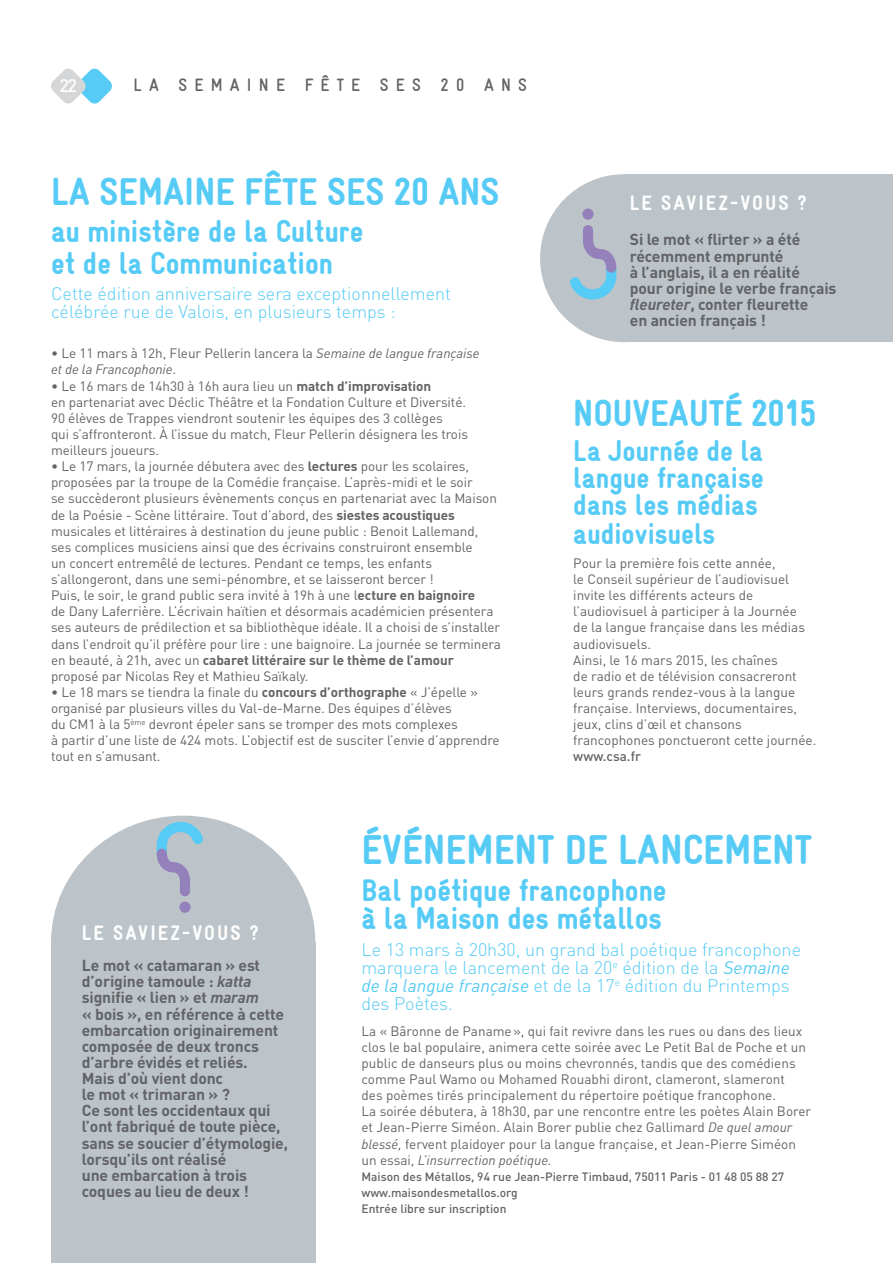
<style>
.page{position:relative;width:893px;height:1263px;background:#fff}
.page>*{position:absolute;margin:0;border:0;box-sizing:border-box;transform-origin:0 0}
.t1{font:900 condensed 42px "Gravur";color:#56cbf5}
.t2{font:900 condensed 39px "Gravur";color:#56cbf5}
.t3{font:900 condensed 37.5px "Gravur";letter-spacing:-.005em;color:#56cbf5}
.t4{font:900 condensed 31.5px/28.5px "Gravur";color:#56cbf5}
.t5{font:900 condensed 30px/27.5px "Gravur";color:#56cbf5}
.t6{font:900 condensed 21px "Gravur";letter-spacing:.1em;color:#fff}
.t7{font:300 18px/18px "DIN";color:#56cbf5}
.t8{font:700 condensed 18px "Gravur";letter-spacing:.4em;color:#636366}
.t9{font:500 18px "DIN";color:#fff}
.t10{font:700 15.75px/16.2px "DIN";letter-spacing:-.01em;color:#636366}
.t11{font:13.5px/16px "DIN";letter-spacing:-.005em;color:#636366}
.t12{font:italic 13.5px/16px "DIN";letter-spacing:-.005em;color:#636366}
.t13{font:500 13.5px "DIN";color:#636366}
.t14{font:500 12px/16.2px "DIN";color:#636366}
.s1{font-style:normal}
.s2{font-weight:700}
.s3{font-style:italic}
.s4{font-weight:400;font-style:italic}
</style>
<div class="page">
<svg style="left:51px;top:68px;width:61px;height:36px"></svg>
<div style="left:624px;top:174px;width:269px;height:168px;background:#bcc4c9"></div>
<div style="left:540px;top:174px;width:168px;height:168px;background:#bcc4c9;border-radius:50%"></div>
<div style="left:582px;top:208px;width:12px;height:12px;background:#9480bb;border-radius:50%"></div>
<svg style="left:570px;top:225px;width:47px;height:75px"></svg>
<div style="left:51px;top:942px;width:264px;height:321px;background:#bcc4c9"></div>
<div style="left:51px;top:816px;width:264px;height:253px;background:#bcc4c9;border-radius:50%"></div>
<hr style="left:892px;top:0;width:1px;height:1263px;background:#f0524b">
<div style="left:179px;top:901px;width:12px;height:12px;background:#9480bb;border-radius:50%"></div>
<svg style="left:154px;top:817px;width:57px;height:80px"></svg>
<h3 class="t9" style="left:59px;top:74px;width:19px">22</h3>
<h3 class="t8" style="left:134px;top:75px;width:92px">LA SEMA</h3>
<h3 class="t8" style="left:247px;top:75px;width:252px">IN E F ÊTE SES 20 ANS</h3>
<h2 class="t2" style="left:51px;top:170px;width:450px">la semaine fÊte ses 20 ans</h2>
<h3 class="t4" style="left:51px;top:216px;width:314px;line-height:31.5px">au ministère de la Culture et de la Communication</h3>
<h3 class="t7" style="left:51px;top:284px;width:401px">Cette édition anniversaire sera exceptionnellement célébrée rue de Valois, en plusieurs temps :</h3>
<p class="t12" style="left:51px;top:345px;width:430px"><span class="s1">• Le 11 mars à 12h, Fleur Pellerin lancera la</span> Semaine de langue française et de la Francophonie<span class="s1">.</span></p>
<p class="t11" style="left:51px;top:377px;width:419px">• Le 16 mars de 14h30 à 16h aura lieu un <span class="s2">match d’improvisation<br></span>en partenariat avec Déclic Théâtre et la Fondation Culture et Diversité.<br>90 élèves de Trappes viendront soutenir les équipes des 3 collèges<br>qui s’affronteront. À l’issue du match, Fleur Pellerin désignera les trois meilleurs joueurs.</p>
<p class="t11" style="left:51px;top:458px;width:451px">• Le 17 mars, la journée débutera avec des <span class="s2">lectures</span> pour les scolaires, proposées par la troupe de la Comédie française. L’après-midi et le soir<br>se succèderont plusieurs évènements conçus en partenariat avec la Maison de la Poésie - Scène littéraire. Tout d’abord, des <span class="s2">siestes acoustiques </span>musicales et littéraires à destination du jeune public : Benoit Lallemand, ses complices musiciens ainsi que des écrivains construiront ensemble<br>un concert entremêlé de lectures. Pendant ce temps, les enfants s’allongeront, dans une semi-pénombre, et se laisseront bercer !<br>Puis, le soir, le grand public sera invité à 19h à une l<span class="s2">ecture en baignoire<br></span>de Dany Laferrière. L’écrivain haïtien et désormais académicien présentera ses auteurs de prédilection et sa bibliothèque idéale. Il a choisi de s’installer dans l’endroit qu’il préfère pour lire : une baignoire. La journée se terminera en beauté, à 21h, avec un <span class="s2">cabaret littéraire sur le thème de l’amour </span>proposé par Nicolas Rey et Mathieu Saïkaly.</p>
<p class="t11" style="left:51px;top:684px;width:450px">• Le 18 mars se tiendra la finale du <span class="s2">concours d’orthographe</span> « J’épelle » organisé par plusieurs villes du Val-de-Marne. Des équipes d’élèves<br>du CM1 à la 5<sup>ème</sup> devront épeler sans se tromper des mots complexes<br>à partir d’une liste de 424 mots. L’objectif est de susciter l’envie d’apprendre tout en s’amusant.</p>
<h3 class="t6" style="left:630px;top:191px;width:178px">Le saviez-vous ?</h3>
<p class="t10" style="left:630px;top:231px;width:208px">Si le mot « flirter » a été récemment emprunté<br>à l’anglais, il a en réalité pour origine le verbe français <span class="s3">fleureter</span>, conter fleurette<br>en ancien français !</p>
<h3 class="t3" style="left:573px;top:392px;width:245px">Nouveauté 2015</h3>
<h3 class="t5" style="left:573px;top:437px;width:192px">La Journée de la langue française dans les médias audiovisuels</h3>
<p class="t11" style="left:573px;top:555px;width:245px">Pour la première fois cette année,<br>le Conseil supérieur de l’audiovisuel invite les différents acteurs de l’audiovisuel à participer à la Journée<br>de la langue française dans les médias audiovisuels.<br>Ainsi, le 16 mars 2015, les chaînes<br>de radio et de télévision consacreront leurs grands rendez-vous à la langue française. Interviews, documentaires, jeux, clins d’œil et chansons francophones ponctueront cette journée.</p>
<p class="t13" style="left:573px;top:748px;width:69px">www.csa.fr</p>
<h3 class="t6" style="left:82px;top:921px;width:178px">Le saviez-vous ?</h3>
<p class="t10" style="left:82px;top:957px;width:208px">Le mot « catamaran » est d’origine tamoule : <span class="s3">katta </span>signifie « lien » et <span class="s3">maram<br></span>« bois », en référence à cette embarcation originairement composée de deux troncs d’arbre évidés et reliés.<br>Mais d’où vient donc<br>le mot « trimaran » ?<br>Ce sont les occidentaux qui l’ont fabriqué de toute pièce, sans se soucier d’étymologie, lorsqu’ils ont réalisé<br>une embarcation à trois coques au lieu de deux !</p>
<h1 class="t1" style="left:361px;top:826px;width:452px">Événement de lancement</h1>
<h3 class="t4" style="left:361px;top:876px;width:306px">Bal poétique francophone à la Maison des métallos</h3>
<h3 class="t7" style="left:361px;top:940px;width:441px">Le 13 mars à 20h30, un grand bal poétique francophone marquera le lancement de la 20<sup>e</sup> édition de la <span class="s4">Semaine de la langue française</span> et de la 17<sup>e</sup> édition du Printemps des Poètes.</h3>
<p class="t11" style="left:361px;top:1022px;width:451px">La « Bâronne de Paname», qui fait revivre dans les rues ou dans des lieux clos le bal populaire, animera cette soirée avec Le Petit Bal de Poche et un public de danseurs plus ou moins chevronnés, tandis que des comédiens comme Paul Wamo ou Mohamed Rouabhi diront, clameront, slameront<br>des poèmes tirés principalement du répertoire poétique francophone.<br>La soirée débutera, à 18h30, par une rencontre entre les poètes Alain Borer et Jean-Pierre Siméon. Alain Borer publie chez Gallimard <span class="s3">De quel amour blessé,</span> fervent plaidoyer pour la langue française, et Jean-Pierre Siméon un essai, <span class="s3">L’insurrection poétique.</span></p>
<p class="t14" style="left:361px;top:1168px;width:424px">Maison des Métallos, 94 rue Jean-Pierre Timbaud, 75011 Paris - 01 48 05 88 27 www.maisondesmetallos.org<br>Entrée libre sur inscription</p>
</div>
